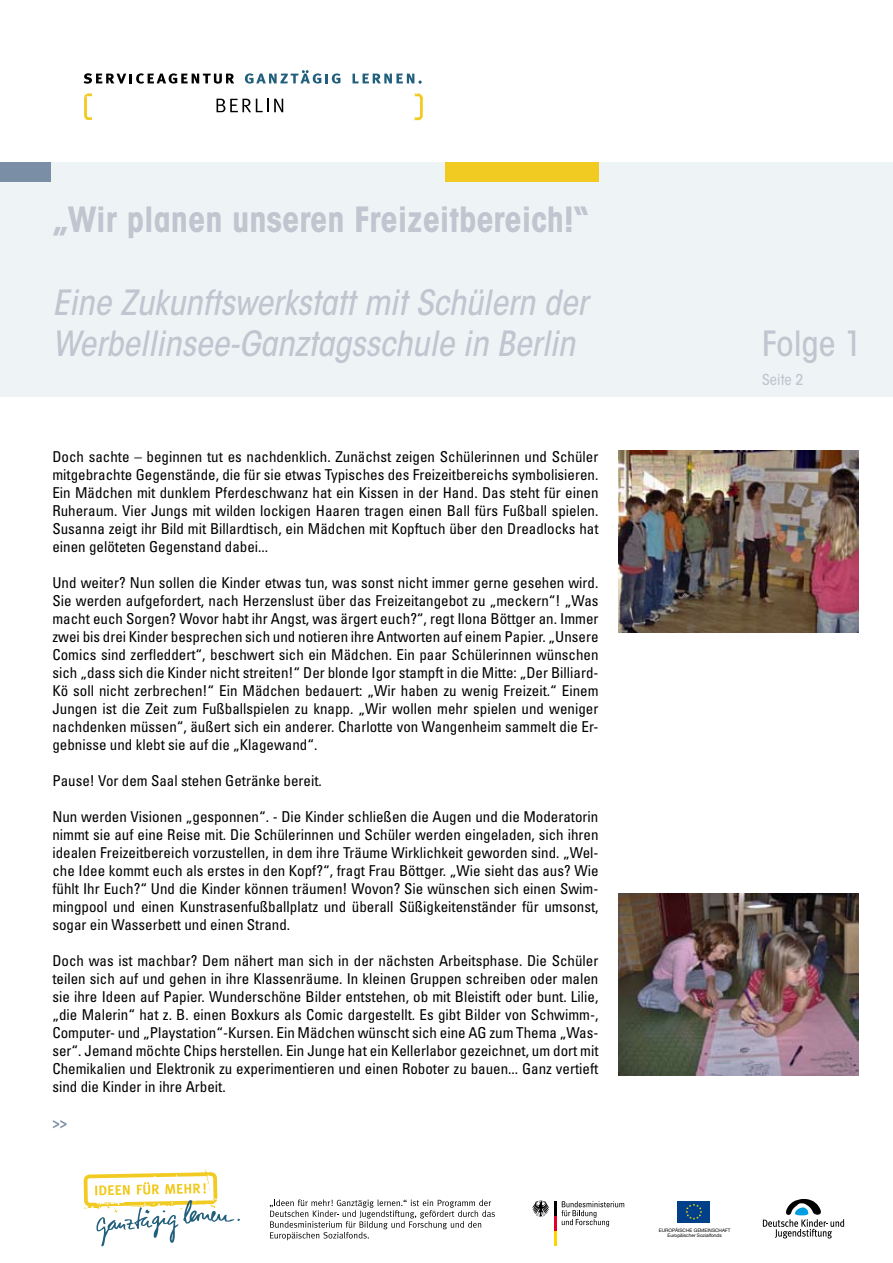
<style>
.page{position:relative;width:893px;height:1263px;background:#fff}
.page>*{position:absolute;margin:0;border:0;box-sizing:border-box;transform-origin:0 0}
.t1{font:italic 500 condensed 34.5px/41.4px "ITC Avant Garde Std";color:#c0c5cf}
.t2{font:700 condensed 34.5px "ITC Avant Garde Std";color:#c0c5cf}
.t3{font:500 condensed 34.5px "ITC Avant Garde Std";color:#c0c5cf}
.t4{font:condensed 15px/18px "Univers LT Std";color:#000;text-align:justify}
.t5{font:500 condensed 15px "ITC Avant Garde Std";color:#c0c5cf}
.t6{font:700 condensed 15px "Univers LT Std";color:#7b8fa3}
.t7{font:4.8px/5.7px "Helvetica Neue";color:#000;text-align:center}
</style>
<div class="page">
<div style="left:0;top:162px;width:893px;height:234px;background:#eef4f6"></div>
<div style="left:0;top:162px;width:50px;height:19px;background:#7a8fa6"></div>
<div style="left:445px;top:162px;width:153px;height:19px;background:#f1cb22"></div>
<svg style="left:532px;top:1200px;width:92px;height:46px"></svg>
<div style="left:677px;top:1201px;width:33px;height:21px;background:#003f8a"></div>
<svg style="left:686px;top:1203px;width:16px;height:17px"></svg>
<svg style="left:763px;top:1199px;width:81px;height:39px"></svg>
<svg style="left:83px;top:1169px;width:157px;height:77px"></svg>
<svg style="left:270px;top:1199px;width:225px;height:41px"></svg>
<svg style="left:84px;top:73px;width:150px;height:11px"></svg>
<svg style="left:245px;top:70px;width:95px;height:14px"></svg>
<svg style="left:353px;top:74px;width:69px;height:10px"></svg>
<svg style="left:413px;top:93px;width:10px;height:27px"></svg>
<svg style="left:84px;top:93px;width:8px;height:27px"></svg>
<svg style="left:217px;top:99px;width:66px;height:13px"></svg>
<img style="left:619px;top:451px;width:240px;height:182px">
<img style="left:619px;top:894px;width:240px;height:181px">
<h1 class="t2" style="left:52px;top:198px;width:538px">„Wir planen unseren Freizeitbereich!“</h1>
<h1 class="t1" style="left:52px;top:282px;width:537px">Eine Zukunftswerkstatt mit Schülern der<br>Werbellinsee-Ganztagsschule in Berlin</h1>
<p class="t4" style="left:52px;top:448px;width:548px">Doch sachte – beginnen tut es nachdenklich. Zunächst zeigen Schülerinnen und Schüler mitgebrachte Gegenstände, die für sie etwas Typisches des Freizeitbereichs symbolisieren.<br>Ein Mädchen mit dunklem Pferdeschwanz hat ein Kissen in der Hand. Das steht für einen Ruheraum. Vier Jungs mit wilden lockigen Haaren tragen einen Ball fürs Fußball spielen.<br>Susanna zeigt ihr Bild mit Billardtisch, ein Mädchen mit Kopftuch über den Dreadlocks hat einen gelöteten Gegenstand dabei...</p>
<p class="t4" style="left:52px;top:574px;width:548px">Und weiter? Nun sollen die Kinder etwas tun, was sonst nicht immer gerne gesehen wird.<br>Sie werden aufgefordert, nach Herzenslust über das Freizeitangebot zu „meckern“! „Was macht euch Sorgen? Wovor habt ihr Angst, was ärgert euch?“, regt Ilona Böttger an. Immer zwei bis drei Kinder besprechen sich und notieren ihre Antworten auf einem Papier. „Unsere Comics sind zerfleddert“, beschwert sich ein Mädchen. Ein paar Schülerinnen wünschen sich „dass sich die Kinder nicht streiten!“ Der blonde Igor stampft in die Mitte: „Der Billiard-Kö soll nicht zerbrechen!“ Ein Mädchen bedauert: „Wir haben zu wenig Freizeit.“ Einem Jungen ist die Zeit zum Fußballspielen zu knapp. „Wir wollen mehr spielen und weniger nachdenken müssen“, äußert sich ein anderer. Charlotte von Wangenheim sammelt die Er&shy;gebnisse und klebt sie auf die „Klagewand“.</p>
<p class="t4" style="left:52px;top:772px;width:271px">Pause! Vor dem Saal stehen Getränke bereit.</p>
<p class="t4" style="left:52px;top:808px;width:548px">Nun werden Visionen „gesponnen“. - Die Kinder schließen die Augen und die Moderatorin nimmt sie auf eine Reise mit. Die Schülerinnen und Schüler werden eingeladen, sich ihren idealen Freizeitbereich vorzustellen, in dem ihre Träume Wirklichkeit geworden sind. „Wel&shy;che Idee kommt euch als erstes in den Kopf?“, fragt Frau Böttger. „Wie sieht das aus? Wie fühlt Ihr Euch?“ Und die Kinder können träumen! Wovon? Sie wünschen sich einen Swim&shy;mingpool und einen Kunstrasenfußballplatz und überall Süßigkeitenständer für umsonst, sogar ein Wasserbett und einen Strand.</p>
<p class="t4" style="left:52px;top:952px;width:548px">Doch was ist machbar? Dem nähert man sich in der nächsten Arbeitsphase. Die Schüler teilen sich auf und gehen in ihre Klassenräume. In kleinen Gruppen schreiben oder malen sie ihre Ideen auf Papier. Wunderschöne Bilder entstehen, ob mit Bleistift oder bunt. Lilie, „die Malerin“ hat z. B. einen Boxkurs als Comic dargestellt. Es gibt Bilder von Schwimm-, Computer- und „Playstation“-Kursen. Ein Mädchen wünscht sich eine AG zum Thema „Was&shy;ser“. Jemand möchte Chips herstellen. Ein Junge hat ein Kellerlabor gezeichnet, um dort mit Chemikalien und Elektronik zu experimentieren und einen Roboter zu bauen... Ganz vertieft sind die Kinder in ihre Arbeit.</p>
<p class="t6" style="left:52px;top:1114px;width:16px">&gt;&gt;</p>
<h1 class="t3" style="left:762px;top:323px;width:102px">Folge 1</h1>
<p class="t5" style="left:762px;top:370px;width:43px">Seite 2</p>
<p class="t7" style="left:659px;top:1227px;width:73px">EUROPÄISCHE GEMEINSCHAFT<br>Europäischer Sozialfonds</p>
</div>
